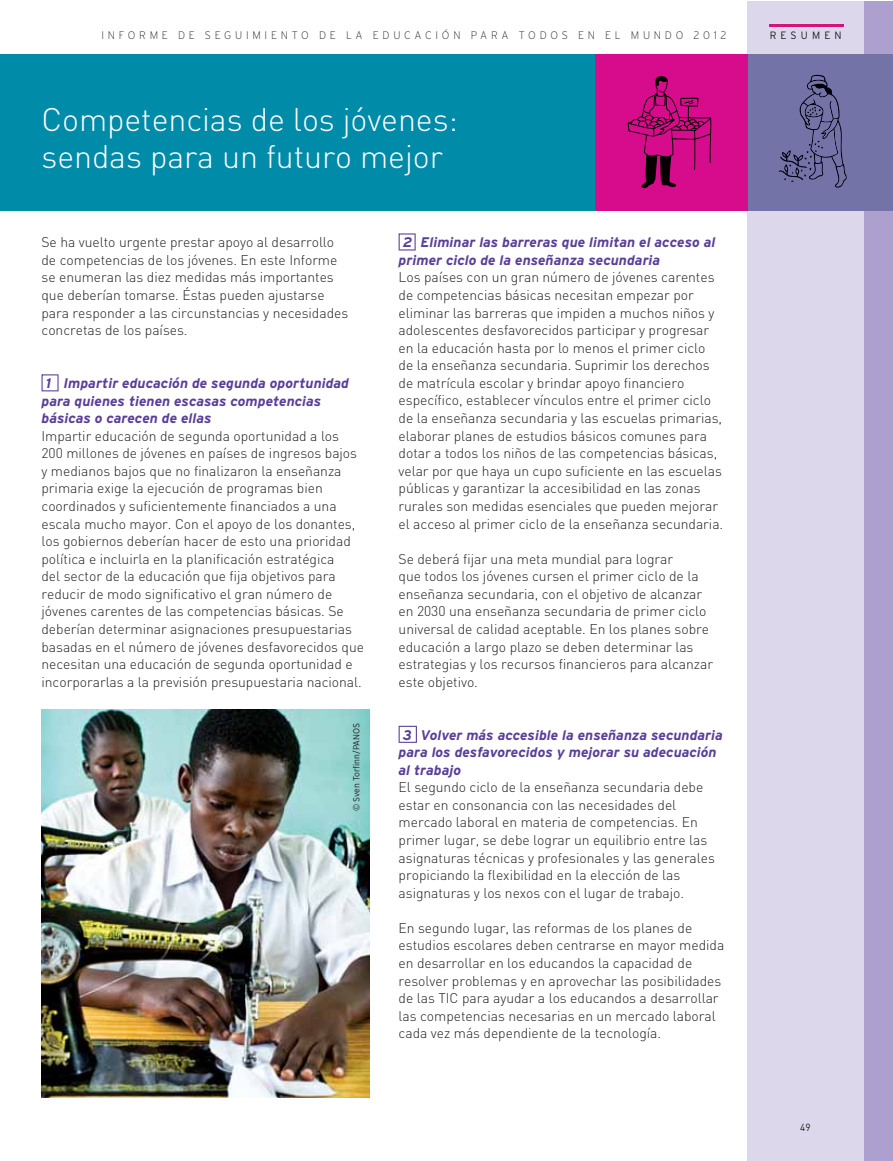
<style>
.page{position:relative;width:893px;height:1161px;background:#fff}
.page>*{position:absolute;margin:0;border:0;box-sizing:border-box;transform-origin:0 0}
.t1{font:300 32.25px/36.6px "DIN";letter-spacing:-.005em;color:#fff}
.t2{font:300 13.95px/17.5px "DIN";letter-spacing:-.005em;color:#231f20}
.t3{font:italic 700 13.95px/17.5px "Interstate";letter-spacing:.005em;color:#5a3f99}
.t4{font:200 10.95px "Interstate";letter-spacing:.35em;color:#231f20}
.t5{font:300 10.65px "Interstate";letter-spacing:.4em;color:#231f20}
.t6{font:10.2px "DIN";color:#231f20}
.t7{font:300 8.85px "Interstate";letter-spacing:-.005em;color:#231f20}
</style>
<div class="page">
<div style="left:863px;top:1px;width:30px;height:1159px;background:#ada0ce"></div>
<div style="left:747px;top:1px;width:116px;height:1159px;background:#dcd7eb"></div>
<hr style="left:769px;top:24px;width:75px;height:3px;background:#d7117e">
<img style="left:42px;top:709px;width:327px;height:388px">
<svg style="left:42px;top:374px;width:17px;height:17px"></svg>
<svg style="left:399px;top:233px;width:17px;height:17px"></svg>
<svg style="left:399px;top:725px;width:18px;height:17px"></svg>
<div style="left:747px;top:54px;width:146px;height:156px;background:#7373a8"></div>
<div style="left:0;top:54px;width:595px;height:156px;background:#008ca8"></div>
<div style="left:595px;top:54px;width:152px;height:156px;background:#d60c8c"></div>
<svg style="left:779px;top:75px;width:68px;height:113px"></svg>
<svg style="left:628px;top:76px;width:83px;height:112px"></svg>
<p class="t4" style="left:101px;top:32px;width:627px">INFORME DE SEGUIMIENTO DE LA EDUCACIÓN PARA TODOS EN EL MUNDO 2012</p>
<p class="t5" style="left:770px;top:31px;width:74px">RESUMEN</p>
<h1 class="t1" style="left:42px;top:105px;width:418px">Competencias de los jóvenes: sendas para un futuro mejor</h1>
<p class="t2" style="left:42px;top:235px;width:308px">Se ha vuelto urgente prestar apoyo al desarrollo de competencias de los jóvenes. En este Informe se enumeran las diez medidas más importantes que deberían tomarse. Éstas pueden ajustarse para responder a las circunstancias y necesidades concretas de los países.</p>
<p class="t3" style="left:42px;top:375px;width:309px;text-indent:4px">1 Impartir educación de segunda oportunidad para quienes tienen escasas competencias básicas o carecen de ellas</p>
<p class="t2" style="left:42px;top:428px;width:324px">Impartir educación de segunda oportunidad a los<br>200 millones de jóvenes en países de ingresos bajos y medianos bajos que no finalizaron la enseñanza primaria exige la ejecución de programas bien coordinados y suficientemente financiados a una escala mucho mayor. Con el apoyo de los donantes, los gobiernos deberían hacer de esto una prioridad política e incluirla en la planificación estratégica<br>del sector de la educación que fija objetivos para reducir de modo significativo el gran número de jóvenes carentes de las competencias básicas. Se deberían determinar asignaciones presupuestarias basadas en el número de jóvenes desfavorecidos que necesitan una educación de segunda oportunidad e incorporarlas a la previsión presupuestaria nacional.</p>
<p class="t7" style="left:353px;top:811px;width:90px;rotate:-90deg">© Sven Torfinn/PANOS</p>
<p class="t3" style="left:399px;top:234px;width:318px;text-indent:4px">2 Eliminar las barreras que limitan el acceso al primer ciclo de la enseñanza secundaria</p>
<p class="t2" style="left:399px;top:270px;width:326px">Los países con un gran número de jóvenes carentes de competencias básicas necesitan empezar por eliminar las barreras que impiden a muchos niños y adolescentes desfavorecidos participar y progresar en la educación hasta por lo menos el primer ciclo de la enseñanza secundaria. Suprimir los derechos de matrícula escolar y brindar apoyo financiero específico, establecer vínculos entre el primer ciclo de la enseñanza secundaria y las escuelas primarias, elaborar planes de estudios básicos comunes para dotar a todos los niños de las competencias básicas, velar por que haya un cupo suficiente en las escuelas públicas y garantizar la accesibilidad en las zonas rurales son medidas esenciales que pueden mejorar el acceso al primer ciclo de la enseñanza secundaria.</p>
<p class="t2" style="left:399px;top:551px;width:316px">Se deberá fijar una meta mundial para lograr<br>que todos los jóvenes cursen el primer ciclo de la enseñanza secundaria, con el objetivo de alcanzar en 2030 una enseñanza secundaria de primer ciclo universal de calidad aceptable. En los planes sobre educación a largo plazo se deben determinar las estrategias y los recursos financieros para alcanzar este objetivo.</p>
<p class="t3" style="left:399px;top:726px;width:326px;text-indent:4px">3 Volver más accesible la enseñanza secundaria para los desfavorecidos y mejorar su adecuación al trabajo</p>
<p class="t2" style="left:399px;top:780px;width:318px">El segundo ciclo de la enseñanza secundaria debe estar en consonancia con las necesidades del mercado laboral en materia de competencias. En primer lugar, se debe lograr un equilibrio entre las asignaturas técnicas y profesionales y las generales propiciando la flexibilidad en la elección de las asignaturas y los nexos con el lugar de trabajo.</p>
<p class="t2" style="left:399px;top:920px;width:327px">En segundo lugar, las reformas de los planes de estudios escolares deben centrarse en mayor medida en desarrollar en los educandos la capacidad de resolver problemas y en aprovechar las posibilidades de las TIC para ayudar a los educandos a desarrollar las competencias necesarias en un mercado laboral cada vez más dependiente de la tecnología.</p>
<p class="t6" style="left:800px;top:1123px;width:12px">49</p>
</div>
